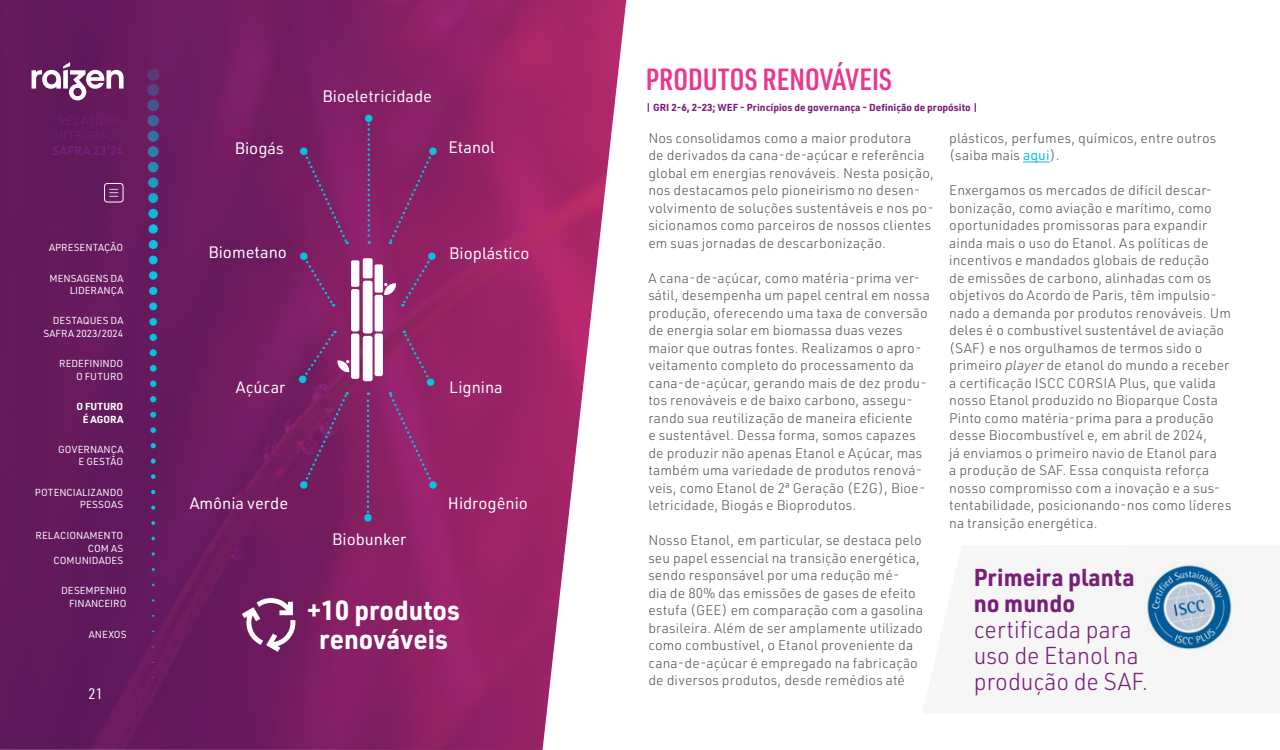
<style>
.page{position:relative;width:1280px;height:750px;background:#fff}
.page>*{position:absolute;margin:0;border:0;box-sizing:border-box;transform-origin:0 0}
.t1{font:600 30px "URWDIN Cond";color:#eb368e}
.t2{font:700 27.12px/29.4px "URWDIN";color:#fff;text-align:center;scale:.95 1}
.t3{font:300 24px/26px "URWDIN";color:#781f78;scale:.95 1}
.t4{font:700 24px/26px "URWDIN";color:#781f78;scale:.95 1}
.t5{font:16.25px "URWDIN";color:#fff}
.t6{font:15px "URWDIN Semi Cond";color:#fff}
.t7{font:300 13.75px/17.5px "URWDIN";letter-spacing:.01em;color:#575756}
.t8{font:700 12.5px "URWDIN";color:#781f78}
.t9{font:10px/12.5px "URWDIN";color:#fff;text-align:right}
.t10{font:700 10px "URWDIN";color:#781f78}
.t11{font:700 10px/12.5px "URWDIN";letter-spacing:.005em;color:#fff;text-align:right}
.s1{font-weight:400;color:#05c2de}
.s2{font-style:italic}
</style>
<div class="page">
<img style="left:0;top:0;width:626px;height:750px">
<svg style="left:1023px;top:162px;width:27px;height:1px"></svg>
<img style="left:1145px;top:562px;width:89px;height:88px">
<svg style="left:367px;top:122px;width:3px;height:122px"></svg>
<div style="left:365px;top:115px;width:7px;height:7px;background:#05c2de;border-radius:50%"></div>
<svg style="left:299px;top:147px;width:50px;height:97px;background:#7b2366"></svg>
<div style="left:388px;top:147px;width:49px;height:97px;background:#892062"></div>
<svg style="left:299px;top:252px;width:36px;height:54px;background:#7b266a"></svg>
<svg style="left:367px;top:393px;width:2px;height:121px"></svg>
<div style="left:364px;top:514px;width:8px;height:8px;background:#05c2de;border-radius:50%"></div>
<svg style="left:388px;top:331px;width:49px;height:158px;background:#91276d"></svg>
<svg style="left:299px;top:392px;width:50px;height:97px;background:#762263"></svg>
<div style="left:351px;top:289px;width:8px;height:42px;background:#fff;border-radius:2px"></div>
<div style="left:351px;top:260px;width:8px;height:27px;background:#fff;border-radius:2px"></div>
<div style="left:351px;top:333px;width:8px;height:46px;background:#fff;border-radius:2px"></div>
<div style="left:375px;top:295px;width:8px;height:36px;background:#fff;border-radius:2px"></div>
<div style="left:375px;top:264px;width:8px;height:29px;background:#fff;border-radius:2px"></div>
<div style="left:375px;top:333px;width:8px;height:43px;background:#fff;border-radius:2px"></div>
<div style="left:363px;top:281px;width:10px;height:52px;background:#fff;border-radius:3px"></div>
<div style="left:363px;top:258px;width:10px;height:20px;background:#fff;border-radius:2px"></div>
<div style="left:363px;top:336px;width:10px;height:45px;background:#fff;border-radius:2px"></div>
<svg style="left:384px;top:252px;width:52px;height:54px;background:#8f2e6d"></svg>
<svg style="left:298px;top:331px;width:52px;height:53px;background:#7d2b6b"></svg>
<svg style="left:242px;top:598px;width:53px;height:54px"></svg>
<div style="left:147px;top:68px;width:12px;height:12px;background:#5b3775;border-radius:50%"></div>
<div style="left:147px;top:84px;width:12px;height:12px;background:#514680;border-radius:50%"></div>
<svg style="left:147px;top:99px;width:12px;height:12px"></svg>
<div style="left:147px;top:115px;width:12px;height:11px;background:#3f6396;border-radius:50%"></div>
<div style="left:148px;top:131px;width:11px;height:11px;background:#3671a0;border-radius:50%"></div>
<div style="left:148px;top:146px;width:11px;height:11px;background:#2d7fab;border-radius:50%"></div>
<div style="left:148px;top:162px;width:11px;height:10px;background:#248db6;border-radius:50%"></div>
<div style="left:148px;top:177px;width:10px;height:11px;background:#1b9cc1;border-radius:50%"></div>
<svg style="left:148px;top:193px;width:10px;height:10px"></svg>
<svg style="left:148px;top:209px;width:10px;height:9px"></svg>
<div style="left:149px;top:224px;width:9px;height:10px;background:#05c2de;border-radius:50%"></div>
<div style="left:149px;top:240px;width:9px;height:9px;background:#05c2de;border-radius:50%"></div>
<div style="left:149px;top:256px;width:9px;height:8px;background:#05c2de;border-radius:50%"></div>
<div style="left:149px;top:271px;width:8px;height:9px;background:#05c2de;border-radius:50%"></div>
<div style="left:149px;top:287px;width:8px;height:8px;background:#05c2de;border-radius:50%"></div>
<div style="left:149px;top:302px;width:8px;height:8px;background:#05c2de;border-radius:50%"></div>
<div style="left:149px;top:318px;width:8px;height:8px;background:#05c2de;border-radius:50%"></div>
<div style="left:150px;top:334px;width:7px;height:7px;background:#05c2de;border-radius:50%"></div>
<div style="left:150px;top:349px;width:7px;height:7px;background:#05c2de;border-radius:50%"></div>
<div style="left:150px;top:365px;width:7px;height:7px;background:#05c2de;border-radius:50%"></div>
<svg style="left:150px;top:381px;width:6px;height:6px"></svg>
<svg style="left:150px;top:396px;width:6px;height:6px"></svg>
<svg style="left:150px;top:412px;width:6px;height:6px"></svg>
<svg style="left:150px;top:427px;width:6px;height:6px"></svg>
<svg style="left:151px;top:443px;width:5px;height:5px"></svg>
<svg style="left:151px;top:459px;width:5px;height:5px"></svg>
<svg style="left:151px;top:474px;width:5px;height:5px"></svg>
<svg style="left:151px;top:490px;width:4px;height:4px"></svg>
<svg style="left:151px;top:506px;width:4px;height:4px"></svg>
<svg style="left:151px;top:521px;width:4px;height:4px"></svg>
<svg style="left:151px;top:537px;width:4px;height:3px"></svg>
<svg style="left:152px;top:552px;width:3px;height:4px"></svg>
<svg style="left:32px;top:62px;width:92px;height:38px"></svg>
<div style="left:104px;top:183px;width:19px;height:19px;border:1px solid #fff;border-radius:3px"></div>
<svg style="left:109px;top:189px;width:9px;height:8px"></svg>
<p class="t8" style="left:52px;top:142px;width:73px">SAFRA 23'24</p>
<p class="t9" style="left:49px;top:241px;width:76px">APRESENTAÇÃO</p>
<p class="t9" style="left:50px;top:272px;width:75px">MENSAGENS DA<br>LIDERANÇA</p>
<p class="t9" style="left:43px;top:314px;width:81px">DESTAQUES DA<br>SAFRA 2023/2024</p>
<p class="t9" style="left:59px;top:357px;width:66px">REDEFININDO<br>O FUTURO</p>
<p class="t11" style="left:76px;top:400px;width:48px">O FUTURO<br>É AGORA</p>
<p class="t9" style="left:58px;top:443px;width:67px">GOVERNANÇA<br>E GESTÃO</p>
<p class="t9" style="left:35px;top:485px;width:90px">POTENCIALIZANDO<br>PESSOAS</p>
<p class="t9" style="left:36px;top:529px;width:89px">RELACIONAMENTO<br>COM AS<br>COMUNIDADES</p>
<p class="t9" style="left:61px;top:584px;width:67px">DESEMPENHO<br>FINANCEIRO</p>
<p class="t9" style="left:89px;top:627px;width:39px">ANEXOS</p>
<p class="t6" style="left:89px;top:683px;width:16px">21</p>
<p class="t5" style="left:322px;top:85px;width:111px">Bioeletricidade</p>
<p class="t5" style="left:235px;top:137px;width:50px">Biogás</p>
<p class="t5" style="left:448px;top:137px;width:48px">Etanol</p>
<p class="t5" style="left:208px;top:242px;width:80px">Biometano</p>
<p class="t5" style="left:449px;top:243px;width:82px">Bioplástico</p>
<p class="t5" style="left:236px;top:376px;width:51px">Açúcar</p>
<p class="t5" style="left:449px;top:376px;width:55px">Lignina</p>
<p class="t5" style="left:190px;top:492px;width:100px">Amônia verde</p>
<p class="t5" style="left:448px;top:493px;width:82px">Hidrogênio</p>
<p class="t5" style="left:332px;top:528px;width:76px">Biobunker</p>
<h2 class="t2" style="left:307px;top:594px;width:162px">+10 produtos renováveis</h2>
<h1 class="t1" style="left:646px;top:59px;width:248px">PRODUTOS RENOVÁVEIS</h1>
<p class="t10" style="left:646px;top:100px;width:334px">| GRI 2-6, 2-23; WEF - Princípios de governança - Definição de propósito |</p>
<p class="t7" style="left:648px;top:128px;width:287px">Nos consolidamos como a maior produtora<br>de derivados da cana-de-açúcar e referência global em energias renováveis. Nesta posição, nos destacamos pelo pioneirismo no desen&shy;volvimento de soluções sustentáveis e nos po&shy;sicionamos como parceiros de nossos clientes em suas jornadas de descarbonização.</p>
<p class="t7" style="left:648px;top:269px;width:283px">A cana-de-açúcar, como matéria-prima ver&shy;sátil, desempenha um papel central em nossa produção, oferecendo uma taxa de conversão de energia solar em biomassa duas vezes maior que outras fontes. Realizamos o apro&shy;veitamento completo do processamento da cana-de-açúcar, gerando mais de dez produ&shy;tos renováveis e de baixo carbono, assegu&shy;rando sua reutilização de maneira eficiente<br>e sustentável. Dessa forma, somos capazes de produzir não apenas Etanol e Açúcar, mas também uma variedade de produtos renová&shy;veis, como Etanol de 2ª Geração (E2G), Bioe&shy;letricidade, Biogás e Bioprodutos.</p>
<p class="t7" style="left:648px;top:531px;width:276px">Nosso Etanol, em particular, se destaca pelo seu papel essencial na transição energética, sendo responsável por uma redução mé-<br>dia de 80% das emissões de gases de efeito estufa (GEE) em comparação com a gasolina brasileira. Além de ser amplamente utilizado como combustível, o Etanol proveniente da cana-de-açúcar é empregado na fabricação de diversos produtos, desde remédios até</p>
<p class="t7" style="left:949px;top:128px;width:269px">plásticos, perfumes, químicos, entre outros (saiba mais <span class="s1">aqui</span>).</p>
<p class="t7" style="left:949px;top:181px;width:284px">Enxergamos os mercados de difícil descar&shy;bonização, como aviação e marítimo, como oportunidades promissoras para expandir ainda mais o uso do Etanol. As políticas de incentivos e mandados globais de redução<br>de emissões de carbono, alinhadas com os objetivos do Acordo de Paris, têm impulsio&shy;nado a demanda por produtos renováveis. Um deles é o combustível sustentável de aviação (SAF) e nos orgulhamos de termos sido o primeiro <span class="s2">player</span> de etanol do mundo a receber a certificação ISCC CORSIA Plus, que valida nosso Etanol produzido no Bioparque Costa Pinto como matéria-prima para a produção desse Biocombustível e, em abril de 2024,<br>já enviamos o primeiro navio de Etanol para<br>a produção de SAF. Essa conquista reforça nosso compromisso com a inovação e a sus&shy;tentabilidade, posicionando-nos como líderes na transição energética.</p>
<h3 class="t4" style="left:974px;top:563px;width:171px">Primeira planta no mundo</h3>
<h3 class="t3" style="left:974px;top:616px;width:185px">certificada para uso de Etanol na produção de SAF.</h3>
</div>
